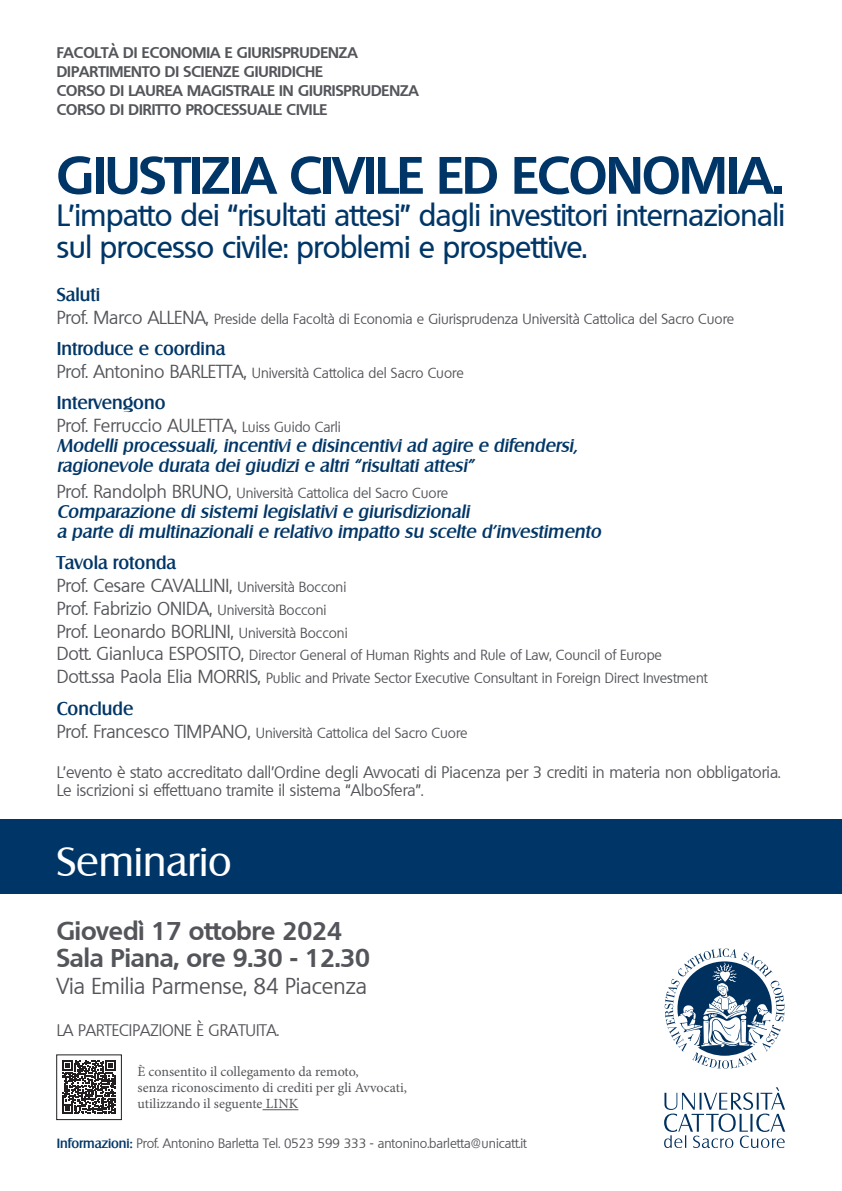
<style>
.page{position:relative;width:842px;height:1191px;background:#fff}
.page>*{position:absolute;margin:0;border:0;box-sizing:border-box;transform-origin:0 0}
.Sottotitolo{font:700 51px "Quebec";letter-spacing:-.015em;color:#003667}
.Evento{font:40px "Salzburg";color:#fff}
.Sottotitolo-2{font:500 30px/32px "Quebec";letter-spacing:-.015em;color:#003667}
.Data{font:700 25px "Quebec";color:#54555a}
.Luogo{font:22px "Quebec";color:#54555a}
.Titolo_3{font:italic 500 18px "Salzburg";color:#003667}
.Titolo_3-2{font:18px "Quebec";color:#54555a}
.Titolo_3-3{font:500 18px "Salzburg";color:#003667}
.t1{font:16px "Quebec";color:#54555a}
.Fac-Dip{font:700 15px "Quebec";color:#54555a}
.Titolo_3-4{font:14px "Quebec";color:#54555a}
.t2{font:14px "Minion Pro";color:#54555a}
.t3{font:13px "Quebec";color:#54555a}
.s1{font-size:18px}
.s2{font-size:14px}
.s3{font-family:"Salzburg";font-weight:500;color:#003667}
</style>
<div class="page">
<div style="left:0;top:819px;width:842px;height:75px;background:#003667"></div>
<svg style="left:665px;top:948px;width:119px;height:120px"></svg>
<svg style="left:664px;top:1087px;width:121px;height:61px"></svg>
<svg style="left:62px;top:1060px;width:54px;height:53px"></svg>
<div style="left:56px;top:1054px;width:66px;height:65px;border:1px solid #231f20"></div>
<hr style="left:262px;top:1109px;width:36px;height:1px;background:#54555a">
<p class="Fac-Dip" style="left:57px;top:43px;width:302px">FACOLTÀ DI ECONOMIA E GIURISPRUDENZA</p>
<p class="Fac-Dip" style="left:57px;top:62px;width:268px">DIPARTIMENTO DI SCIENZE GIURIDICHE</p>
<p class="Fac-Dip" style="left:57px;top:81px;width:364px">CORSO DI LAUREA MAGISTRALE IN GIURISPRUDENZA</p>
<p class="Fac-Dip" style="left:57px;top:100px;width:272px">CORSO DI DIRITTO PROCESSUALE CIVILE</p>
<p class="Sottotitolo" style="left:57px;top:142px;width:728px">GIUSTIZIA CIVILE ED ECONOMIA.</p>
<p class="Sottotitolo-2" style="left:57px;top:199px;width:730px">L’impatto dei “risultati attesi” dagli investitori internazionali sul processo civile: problemi e prospettive.</p>
<p class="Titolo_3-3" style="left:57px;top:283px;width:45px">Saluti</p>
<p class="Titolo_3-4" style="left:57px;top:310px;width:679px"><span class="s1">Prof. Marco ALLENA,</span> Preside della Facoltà di Economia e Giurisprudenza Università Cattolica del Sacro Cuore</p>
<p class="Titolo_3-3" style="left:57px;top:338px;width:170px">Introduce e coordina</p>
<p class="Titolo_3-4" style="left:57px;top:364px;width:409px"><span class="s1">Prof. Antonino BARLETTA,</span> Università Cattolica del Sacro Cuore</p>
<p class="Titolo_3-3" style="left:57px;top:392px;width:110px">Intervengono</p>
<p class="Titolo_3-2" style="left:57px;top:414px;width:286px">Prof. Ferruccio AULETTA, <span class="s2">Luiss Guido Carli</span></p>
<p class="Titolo_3" style="left:57px;top:435px;width:522px">Modelli processuali, incentivi e disincentivi ad agire e difendersi,</p>
<p class="Titolo_3" style="left:57px;top:455px;width:419px">ragionevole durata dei giudizi e altri “risultati attesi”</p>
<p class="Titolo_3-4" style="left:57px;top:484px;width:393px"><span class="s1">Prof. Randolph BRUNO,</span> Università Cattolica del Sacro Cuore</p>
<p class="Titolo_3" style="left:57px;top:500px;width:414px">Comparazione di sistemi legislativi e giurisdizionali</p>
<p class="Titolo_3" style="left:57px;top:520px;width:546px">a parte di multinazionali e relativo impatto su scelte d’investimento</p>
<p class="Titolo_3-3" style="left:57px;top:552px;width:121px">Tavola rotonda</p>
<p class="Titolo_3-2" style="left:57px;top:574px;width:291px">Prof. Cesare CAVALLINI, <span class="s2">Università Bocconi</span></p>
<p class="Titolo_3-2" style="left:57px;top:597px;width:271px">Prof. Fabrizio ONIDA, <span class="s2">Università Bocconi</span></p>
<p class="Titolo_3-2" style="left:57px;top:619px;width:293px">Prof. Leonardo BORLINI, <span class="s2">Università Bocconi</span></p>
<p class="Titolo_3-4" style="left:57px;top:646px;width:607px"><span class="s1">Dott. Gianluca ESPOSITO,</span> Director General of Human Rights and Rule of Law, Council of Europe</p>
<p class="Titolo_3-4" style="left:57px;top:669px;width:652px"><span class="s1">Dott.ssa Paola Elia MORRIS,</span> Public and Private Sector Executive Consultant in Foreign Direct Investment</p>
<p class="Titolo_3-3" style="left:57px;top:697px;width:78px">Conclude</p>
<p class="Titolo_3-4" style="left:57px;top:723px;width:412px"><span class="s1">Prof. Francesco TIMPANO,</span> Università Cattolica del Sacro Cuore</p>
<p class="t1" style="left:57px;top:762px;width:725px">L’evento è stato accreditato dall’Ordine degli Avvocati di Piacenza per 3 crediti in materia non obbligatoria.</p>
<p class="t1" style="left:57px;top:780px;width:368px">Le iscrizioni si effettuano tramite il sistema “AlboSfera”.</p>
<p class="Evento" style="left:57px;top:837px;width:177px">Seminario</p>
<p class="Data" style="left:57px;top:914px;width:287px">Giovedì 17 ottobre 2024</p>
<p class="Data" style="left:57px;top:941px;width:315px">Sala Piana, ore 9.30 - 12.30</p>
<p class="Luogo" style="left:57px;top:972px;width:312px">Via Emilia Parmense, 84 Piacenza</p>
<p class="t1" style="left:57px;top:1020px;width:224px">LA PARTECIPAZIONE È GRATUITA.</p>
<p class="t2" style="left:137px;top:1062px;width:223px">È consentito il collegamento da remoto,</p>
<p class="t2" style="left:137px;top:1078px;width:271px">senza riconoscimento di crediti per gli Avvocati,</p>
<p class="t2" style="left:137px;top:1094px;width:162px">utilizzando il seguente LINK</p>
<p class="t3" style="left:57px;top:1135px;width:472px"><span class="s3">Informazioni:</span> Prof. Antonino Barletta Tel. 0523 599 333 - antonino.barletta@unicatt.it</p>
</div>
